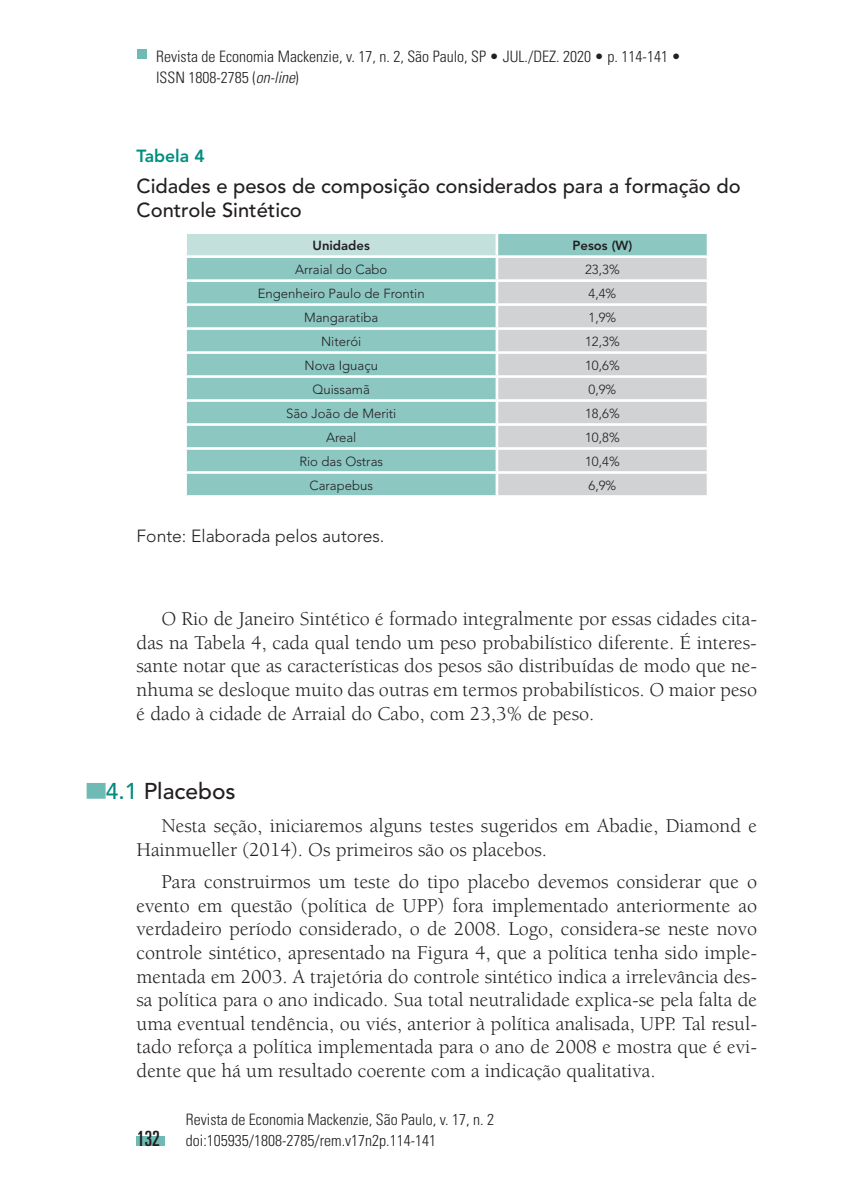
<style>
.page{position:relative;width:844px;height:1191px;background:#fff}
.page>*{position:absolute;margin:0;border:0;box-sizing:border-box;transform-origin:0 0}
.t1{font:500 22.75px "Avenir";color:#231f20}
.t2{font:ultra-condensed 21px "Univers";color:#231f20}
.t3{font:20.12px/23.6px "Berkeley";color:#231f20;text-align:justify}
.t4{font:500 20.12px/23.6px "Avenir";color:#231f20}
.t5{font:300 17.5px "Avenir";color:#231f20}
.t6{font:800 17.5px "Avenir";color:#008e7f}
.t7{font:300 condensed 15.75px/21px "Univers";color:#231f20}
.t8{font:300 13.12px "Avenir";color:#231f20}
.t9{font:800 13.12px "Avenir";color:#231f20}
.s1{font-style:italic}
.s2{color:#008e7f}
</style>
<div class="page">
<div style="left:137px;top:1136px;width:28px;height:9px;background:#6fbab4"></div>
<div style="left:137px;top:50px;width:9px;height:9px;background:#6fbab4"></div>
<svg style="left:187px;top:234px;width:519px;height:261px;background:#90c9c3"></svg>
<div style="left:498px;top:258px;width:208px;height:237px;background:#d1d2d4"></div>
<hr style="left:495px;top:234px;width:3px;height:21px;background:#fff">
<hr style="left:184px;top:255px;width:313px;height:3px;background:#fff">
<hr style="left:497px;top:255px;width:212px;height:3px;background:#fff">
<hr style="left:495px;top:258px;width:3px;height:21px;background:#fff">
<hr style="left:184px;top:279px;width:313px;height:3px;background:#fff">
<hr style="left:497px;top:279px;width:212px;height:3px;background:#fff">
<hr style="left:495px;top:282px;width:3px;height:21px;background:#fff">
<hr style="left:184px;top:303px;width:313px;height:3px;background:#fff">
<hr style="left:497px;top:303px;width:212px;height:3px;background:#fff">
<hr style="left:495px;top:306px;width:3px;height:21px;background:#fff">
<hr style="left:184px;top:327px;width:313px;height:3px;background:#fff">
<hr style="left:497px;top:327px;width:212px;height:3px;background:#fff">
<hr style="left:495px;top:330px;width:3px;height:21px;background:#fff">
<hr style="left:184px;top:351px;width:313px;height:3px;background:#fff">
<hr style="left:497px;top:351px;width:212px;height:3px;background:#fff">
<hr style="left:495px;top:354px;width:3px;height:21px;background:#fff">
<hr style="left:184px;top:375px;width:313px;height:3px;background:#fff">
<hr style="left:497px;top:375px;width:212px;height:3px;background:#fff">
<hr style="left:495px;top:378px;width:3px;height:21px;background:#fff">
<hr style="left:184px;top:399px;width:313px;height:3px;background:#fff">
<hr style="left:497px;top:399px;width:212px;height:3px;background:#fff">
<hr style="left:495px;top:402px;width:3px;height:21px;background:#fff">
<hr style="left:184px;top:423px;width:313px;height:3px;background:#fff">
<hr style="left:497px;top:423px;width:212px;height:3px;background:#fff">
<hr style="left:495px;top:426px;width:3px;height:21px;background:#fff">
<hr style="left:184px;top:447px;width:313px;height:3px;background:#fff">
<hr style="left:497px;top:447px;width:212px;height:3px;background:#fff">
<hr style="left:495px;top:450px;width:3px;height:21px;background:#fff">
<hr style="left:184px;top:471px;width:313px;height:3px;background:#fff">
<hr style="left:497px;top:471px;width:212px;height:3px;background:#fff">
<hr style="left:495px;top:474px;width:3px;height:21px;background:#fff">
<p class="t7" style="left:156px;top:46px;width:526px">Revista de Economia Mackenzie, v. 17, n. 2, São Paulo, SP • JUL./DEZ. 2020 • p. 114-141 •<br>ISSN 1808-2785 (<span class="s1">on-line</span>)</p>
<p class="t6" style="left:136px;top:146px;width:70px">Tabela 4</p>
<p class="t4" style="left:136px;top:175px;width:605px">Cidades e pesos de composição considerados para a formação do<br>Controle Sintético</p>
<p class="t9" style="left:312px;top:237px;width:59px">Unidades</p>
<p class="t9" style="left:572px;top:237px;width:61px">Pesos (W)</p>
<p class="t8" style="left:295px;top:261px;width:94px">Arraial do Cabo</p>
<p class="t8" style="left:585px;top:261px;width:36px">23,3%</p>
<p class="t8" style="left:258px;top:285px;width:168px">Engenheiro Paulo de Frontin</p>
<p class="t8" style="left:588px;top:285px;width:29px">4,4%</p>
<p class="t8" style="left:304px;top:309px;width:76px">Mangaratiba</p>
<p class="t8" style="left:588px;top:309px;width:29px">1,9%</p>
<p class="t8" style="left:321px;top:333px;width:42px">Niterói</p>
<p class="t8" style="left:585px;top:333px;width:36px">12,3%</p>
<p class="t8" style="left:304px;top:357px;width:75px">Nova Iguaçu</p>
<p class="t8" style="left:585px;top:357px;width:36px">10,6%</p>
<p class="t8" style="left:312px;top:381px;width:59px">Quissamã</p>
<p class="t8" style="left:588px;top:381px;width:29px">0,9%</p>
<p class="t8" style="left:286px;top:405px;width:112px">São João de Meriti</p>
<p class="t8" style="left:585px;top:405px;width:36px">18,6%</p>
<p class="t8" style="left:326px;top:429px;width:32px">Areal</p>
<p class="t8" style="left:585px;top:429px;width:36px">10,8%</p>
<p class="t8" style="left:299px;top:453px;width:85px">Rio das Ostras</p>
<p class="t8" style="left:585px;top:453px;width:36px">10,4%</p>
<p class="t8" style="left:309px;top:477px;width:65px">Carapebus</p>
<p class="t8" style="left:588px;top:477px;width:29px">6,9%</p>
<p class="t5" style="left:136px;top:525px;width:249px">Fonte: Elaborada pelos autores.</p>
<p class="t3" style="left:136px;top:607px;width:622px;text-indent:25px">O Rio de Janeiro Sintético é formado integralmente por essas cidades cita&shy;das na Tabela 4, cada qual tendo um peso probabilístico diferente. É interes&shy;sante notar que as características dos pesos são distribuídas de modo que ne&shy;nhuma se desloque muito das outras em termos probabilísticos. O maior peso é dado à cidade de Arraial do Cabo, com 23,3% de peso.</p>
<p class="t1" style="left:87px;top:777px;width:150px"><sup>*</sup><span class="s2">4.1</span> Placebos</p>
<p class="t3" style="left:136px;top:814px;width:622px;text-indent:25px">Nesta seção, iniciaremos alguns testes sugeridos em Abadie, Diamond e<br>Hainmueller (2014). Os primeiros são os placebos.</p>
<p class="t3" style="left:136px;top:870px;width:622px;text-indent:25px">Para construirmos um teste do tipo placebo devemos considerar que o evento em questão (política de UPP) fora implementado anteriormente ao verdadeiro período considerado, o de 2008. Logo, considera-se neste novo controle sintético, apresentado na Figura 4, que a política tenha sido imple&shy;mentada em 2003. A trajetória do controle sintético indica a irrelevância des&shy;sa política para o ano indicado. Sua total neutralidade explica-se pela falta de uma eventual tendência, ou viés, anterior à política analisada, UPP. Tal resul&shy;tado reforça a política implementada para o ano de 2008 e mostra que é evi&shy;dente que há um resultado coerente com a indicação qualitativa.</p>
<p class="t2" style="left:137px;top:1126px;width:25px">132</p>
<p class="t7" style="left:186px;top:1108px;width:309px">Revista de Economia Mackenzie, São Paulo, v. 17, n. 2 doi:105935/1808-2785/rem.v17n2p.114-141</p>
</div>
